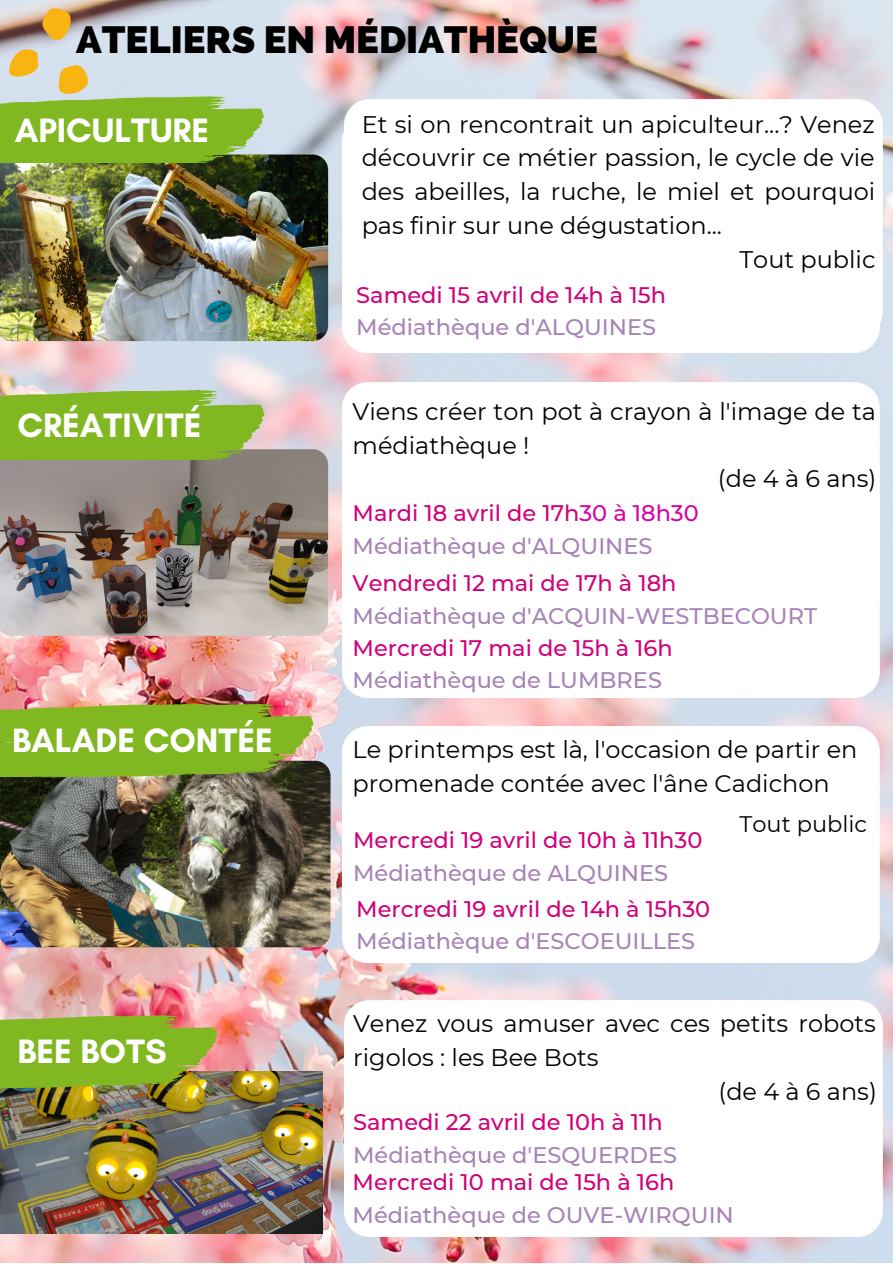
<style>
.page{position:relative;width:893px;height:1264px;background:#fff}
.page>*{position:absolute;margin:0;border:0;box-sizing:border-box;transform-origin:0 0}
.t1{font:800 38.1px "Raleway";color:#000}
.t2{font:700 34.5px "Glacial Indifference";color:#fff}
.t3{font:24px/33.8px "Montserrat";color:#000}
.t4{font:500 22.5px/32.5px "Montserrat";color:#a783b6}
.t5{font:500 22.5px "Montserrat";color:#d0007b}
.t6{font:22.5px "Montserrat";color:#000}
.s1{color:#d0007b}
.s2{color:#d900a5}
</style>
<div class="page">
<img style="left:0;top:0;width:892px;height:1262px">
<img style="left:0;top:760px;width:330px;height:187px;border-radius:15px">
<img style="left:0;top:154px;width:328px;height:187px">
<img style="left:344px;top:100px;width:538px;height:236px">
<svg style="left:0;top:0;width:264px;height:163px"></svg>
<img style="left:0;top:449px;width:328px;height:187px">
<svg style="left:0;top:389px;width:264px;height:70px"></svg>
<img style="left:342px;top:383px;width:537px;height:78px">
<svg style="left:0;top:703px;width:313px;height:74px"></svg>
<img style="left:342px;top:461px;width:537px;height:236px">
<img style="left:342px;top:726px;width:537px;height:236px">
<img style="left:342px;top:117px;width:537px;height:236px">
<img style="left:344px;top:1000px;width:538px;height:236px">
<img style="left:0;top:1071px;width:322px;height:162px">
<svg style="left:0;top:1014px;width:217px;height:75px"></svg>
<h1 class="t1" style="left:76px;top:17px;width:523px">ATELIERS EN MÉDIATHÈQUE</h1>
<h2 class="t2" style="left:15px;top:109px;width:196px">APICULTURE</h2>
<p class="t3" style="left:361px;top:107px;width:514px">Et si on rencontrait un apiculteur...? Venez</p>
<p class="t3" style="left:361px;top:141px;width:514px">découvrir ce métier passion, le cycle de vie</p>
<p class="t3" style="left:361px;top:174px;width:515px">des abeilles, la ruche, le miel et pourquoi</p>
<p class="t3" style="left:361px;top:208px;width:362px">pas finir sur une dégustation...</p>
<p class="t3" style="left:739px;top:242px;width:137px">Tout public</p>
<p class="t5" style="left:356px;top:281px;width:311px">Samedi 15 avril de 14h à 15h</p>
<p class="t4" style="left:356px;top:311px;width:301px">Médiathèque d'ALQUINES</p>
<h2 class="t2" style="left:17px;top:404px;width:185px">CRÉATIVITÉ</h2>
<h2 class="t2" style="left:12px;top:719px;width:262px">BALADE CONTÉE</h2>
<h2 class="t2" style="left:17px;top:1030px;width:151px">BEE BOTS</h2>
<p class="t3" style="left:352px;top:394px;width:525px">Viens créer ton pot à crayon à l'image de ta</p>
<p class="t3" style="left:352px;top:428px;width:178px">médiathèque !</p>
<p class="t3" style="left:718px;top:462px;width:160px">(de 4 à 6 ans)</p>
<p class="t4" style="left:352px;top:496px;width:347px"><span class="s1">Mardi 18 avril de 17h</span><span class="s2">30 à 18h30<br></span>Médiathèque d'ALQUINES</p>
<p class="t5" style="left:352px;top:569px;width:325px">Vendredi 12 mai de 17h à 18h</p>
<p class="t4" style="left:352px;top:599px;width:466px">Médiathèque d'ACQUIN-WESTBECOURT</p>
<p class="t5" style="left:352px;top:633px;width:321px">Mercredi 17 mai de 15h à 16h</p>
<p class="t4" style="left:352px;top:663px;width:311px">Médiathèque de LUMBRES</p>
<p class="t3" style="left:352px;top:732px;width:506px">Le printemps est là, l'occasion de partir en promenade contée avec l'âne Cadichon</p>
<p class="t5" style="left:353px;top:826px;width:351px">Mercredi 19 avril de 10h à 11h30</p>
<p class="t4" style="left:353px;top:856px;width:316px">Médiathèque de ALQUINES</p>
<p class="t5" style="left:356px;top:894px;width:355px">Mercredi 19 avril de 14h à 15h30</p>
<p class="t4" style="left:356px;top:924px;width:340px">Médiathèque d'ESCOEUILLES</p>
<p class="t6" style="left:739px;top:809px;width:129px">Tout public</p>
<p class="t3" style="left:353px;top:1006px;width:524px">Venez vous amuser avec ces petits robots</p>
<p class="t3" style="left:353px;top:1040px;width:247px">rigolos : les Bee Bots</p>
<p class="t3" style="left:718px;top:1074px;width:160px">(de 4 à 6 ans)</p>
<p class="t5" style="left:353px;top:1108px;width:311px">Samedi 22 avril de 10h à 11h</p>
<p class="t4" style="left:353px;top:1138px;width:325px">Médiathèque d'ESQUERDES</p>
<p class="t5" style="left:352px;top:1168px;width:323px">Mercredi 10 mai de 15h à 16h</p>
<p class="t4" style="left:352px;top:1198px;width:383px">Médiathèque de OUVE-WIRQUIN</p>
</div>
